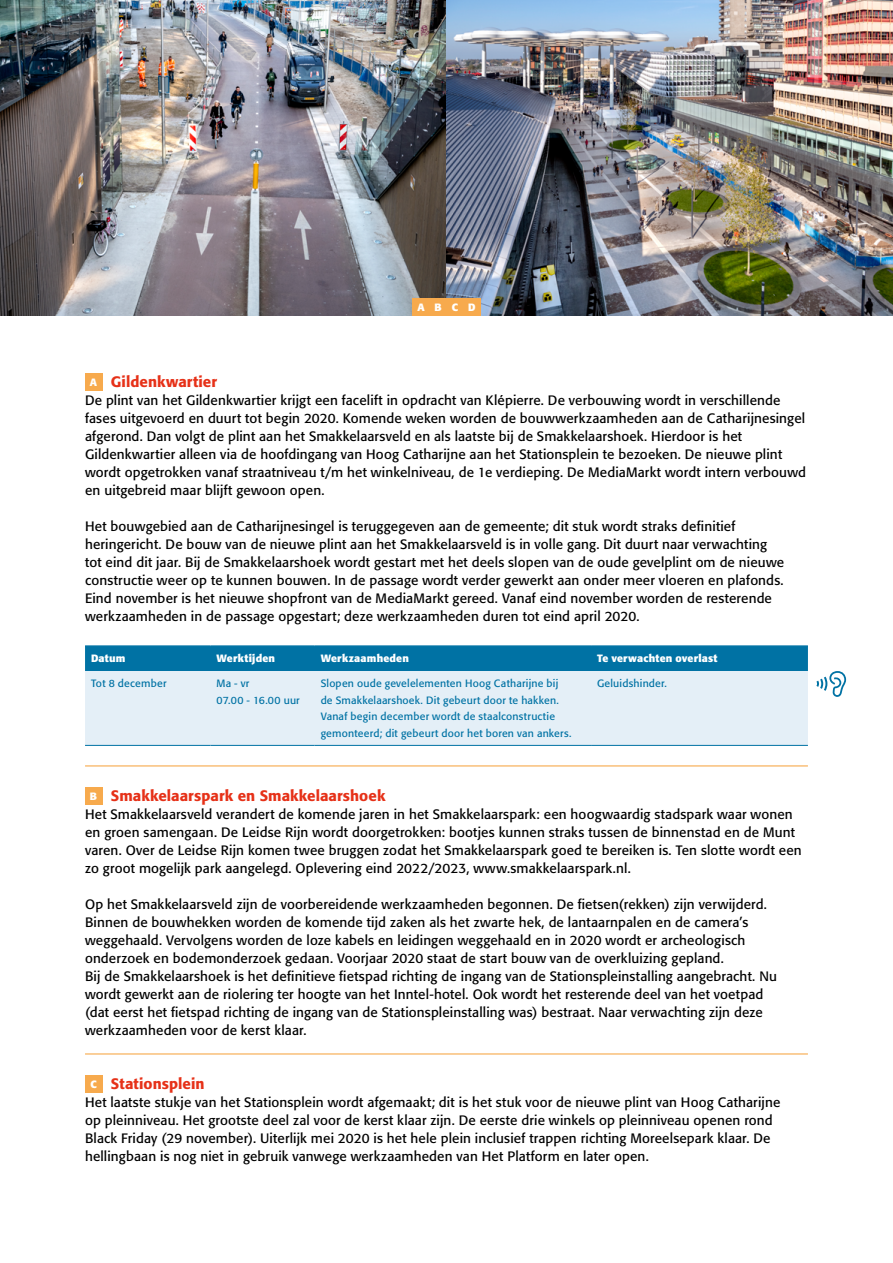
<style>
.page{position:relative;width:893px;height:1263px;background:#fff}
.page>*{position:absolute;margin:0;border:0;box-sizing:border-box;transform-origin:0 0}
._06_Tussenkop{font:500 15px "Formata BQ";letter-spacing:.005em;color:#e63118}
._05_Bodytekst{font:13.5px/18px "Formata BQ";letter-spacing:.01em;color:#000}
.tabel_body{font:10.5px/16.5px "Formata BQ";letter-spacing:.02em;color:#0072a4}
.t1{font:700 10.5px "Formata BQ";letter-spacing:.02em;color:#fff}
</style>
<div class="page">
<img style="left:0;top:0;width:446px;height:315px">
<img style="left:446px;top:0;width:447px;height:315px">
<div style="left:85px;top:373px;width:17px;height:17px;background:#f7aa4d"></div>
<div style="left:85px;top:647px;width:723px;height:24px;background:#0072a4"></div>
<div style="left:85px;top:671px;width:723px;height:74px;background:#e4eff7"></div>
<hr style="left:85px;top:645px;width:125px;height:2px;background:#0072a4">
<hr style="left:210px;top:645px;width:105px;height:2px;background:#0072a4">
<hr style="left:315px;top:645px;width:276px;height:2px;background:#0072a4">
<hr style="left:591px;top:645px;width:217px;height:2px;background:#0072a4">
<hr style="left:85px;top:745px;width:125px;height:1px;background:#0072a4">
<hr style="left:210px;top:745px;width:105px;height:1px;background:#0072a4">
<hr style="left:315px;top:745px;width:276px;height:1px;background:#0072a4">
<hr style="left:591px;top:745px;width:217px;height:1px;background:#0072a4">
<div style="left:85px;top:787px;width:17px;height:17px;background:#f7aa4d"></div>
<div style="left:85px;top:1075px;width:17px;height:17px;background:#f7aa4d"></div>
<hr style="left:85px;top:765px;width:723px;height:1px;background:#f7aa4d">
<hr style="left:85px;top:1053px;width:723px;height:1px;background:#f7aa4d">
<div style="left:446px;top:298px;width:17px;height:17px;background:#f7aa4d"></div>
<div style="left:463px;top:298px;width:17px;height:17px;background:#f7aa4d"></div>
<div style="left:429px;top:298px;width:17px;height:17px;background:#f7aa4d"></div>
<div style="left:412px;top:298px;width:17px;height:17px;background:#f7aa4d"></div>
<svg style="left:816px;top:671px;width:30px;height:26px"></svg>
<p class="t1" style="left:417px;top:300px;width:60px">ABCD</p>
<p class="t1" style="left:90px;top:375px;width:9px">A</p>
<h2 class="_06_Tussenkop" style="left:111px;top:373px;width:108px">Gildenkwartier</h2>
<p class="_05_Bodytekst" style="left:85px;top:391px;width:723px">De plint van het Gildenkwartier krijgt een facelift in opdracht van Klépierre. De verbouwing wordt in verschillende fases uitgevoerd en duurt tot begin 2020. Komende weken worden de bouwwerkzaamheden aan de Catharijnesingel afgerond. Dan volgt de plint aan het Smakkelaarsveld en als laatste bij de Smakkelaarshoek. Hierdoor is het Gildenkwartier alleen via de hoofdingang van Hoog Catharijne aan het Stationsplein te bezoeken. De nieuwe plint wordt opgetrokken vanaf straatniveau t/m het winkelniveau, de 1e verdieping. De MediaMarkt wordt intern verbouwd en uitgebreid maar blijft gewoon open.</p>
<p class="_05_Bodytekst" style="left:85px;top:517px;width:701px">Het bouwgebied aan de Catharijnesingel is teruggegeven aan de gemeente; dit stuk wordt straks definitief heringericht. De bouw van de nieuwe plint aan het Smakkelaarsveld is in volle gang. Dit duurt naar verwachting tot eind dit jaar. Bij de Smakkelaarshoek wordt gestart met het deels slopen van de oude gevelplint om de nieuwe constructie weer op te kunnen bouwen. In de passage wordt verder gewerkt aan onder meer vloeren en plafonds.<br>Eind november is het nieuwe shopfront van de MediaMarkt gereed. Vanaf eind november worden de resterende werkzaamheden in de passage opgestart; deze werkzaamheden duren tot eind april 2020.</p>
<p class="t1" style="left:91px;top:652px;width:36px">Datum</p>
<p class="t1" style="left:216px;top:652px;width:60px">Werktijden</p>
<p class="t1" style="left:321px;top:652px;width:90px">Werkzaamheden</p>
<p class="t1" style="left:597px;top:652px;width:122px">Te verwachten overlast</p>
<p class="tabel_body" style="left:91px;top:675px;width:77px">Tot 8 december</p>
<p class="tabel_body" style="left:216px;top:675px;width:34px">Ma - vr</p>
<p class="tabel_body" style="left:216px;top:692px;width:85px">07.00 - 16.00 uur</p>
<p class="tabel_body" style="left:321px;top:675px;width:252px">Slopen oude gevelelementen Hoog Catharijne bij de Smakkelaarshoek. Dit gebeurt door te hakken.<br>Vanaf begin december wordt de staalconstructie gemonteerd; dit gebeurt door het boren van ankers.</p>
<p class="tabel_body" style="left:597px;top:675px;width:71px">Geluidshinder.</p>
<p class="t1" style="left:90px;top:789px;width:9px">B</p>
<h2 class="_06_Tussenkop" style="left:111px;top:787px;width:276px">Smakkelaarspark en Smakkelaarshoek</h2>
<p class="_05_Bodytekst" style="left:85px;top:805px;width:718px">Het Smakkelaarsveld verandert de komende jaren in het Smakkelaarspark: een hoogwaardig stadspark waar wonen en groen samengaan. De Leidse Rijn wordt doorgetrokken: bootjes kunnen straks tussen de binnenstad en de Munt varen. Over de Leidse Rijn komen twee bruggen zodat het Smakkelaarspark goed te bereiken is. Ten slotte wordt een zo groot mogelijk park aangelegd. Oplevering eind 2022/2023, www.smakkelaarspark.nl.</p>
<p class="_05_Bodytekst" style="left:85px;top:895px;width:683px">Op het Smakkelaarsveld zijn de voorbereidende werkzaamheden begonnen. De fietsen(rekken) zijn verwijderd.<br>Binnen de bouwhekken worden de komende tijd zaken als het zwarte hek, de lantaarnpalen en de camera’s weggehaald. Vervolgens worden de loze kabels en leidingen weggehaald en in 2020 wordt er archeologisch onderzoek en bodemonderzoek gedaan. Voorjaar 2020 staat de start bouw van de overkluizing gepland.</p>
<p class="_05_Bodytekst" style="left:85px;top:967px;width:693px">Bij de Smakkelaarshoek is het definitieve fietspad richting de ingang van de Stationspleinstalling aangebracht. Nu wordt gewerkt aan de riolering ter hoogte van het Inntel-hotel. Ook wordt het resterende deel van het voetpad (dat eerst het fietspad richting de ingang van de Stationspleinstalling was) bestraat. Naar verwachting zijn deze werkzaamheden voor de kerst klaar.</p>
<p class="t1" style="left:90px;top:1077px;width:8px">C</p>
<h2 class="_06_Tussenkop" style="left:111px;top:1075px;width:95px">Stationsplein</h2>
<p class="_05_Bodytekst" style="left:85px;top:1093px;width:697px">Het laatste stukje van het Stationsplein wordt afgemaakt; dit is het stuk voor de nieuwe plint van Hoog Catharijne op pleinniveau. Het grootste deel zal voor de kerst klaar zijn. De eerste drie winkels op pleinniveau openen rond Black Friday (29 november). Uiterlijk mei 2020 is het hele plein inclusief trappen richting Moreelsepark klaar. De hellingbaan is nog niet in gebruik vanwege werkzaamheden van Het Platform en later open.</p>
</div>
